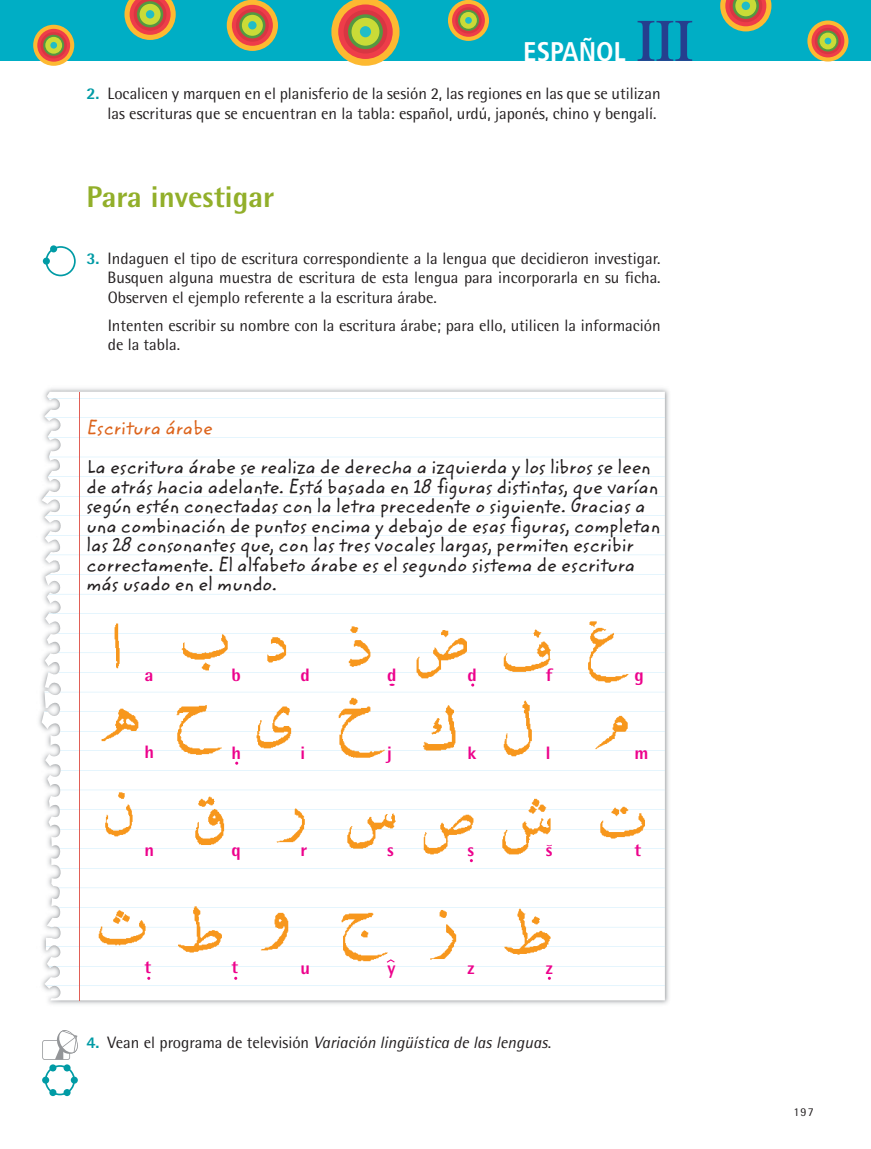
<style>
.page{position:relative;width:871px;height:1149px;background:#fff}
.page>*{position:absolute;margin:0;border:0;box-sizing:border-box;transform-origin:0 0}
.t1{font:700 60px "Rotis Serif";color:#253f8e}
.t2{font:800 30px "Rotis Semi Sans";color:#92af2a}
.t3{font:700 condensed 27px "Frutiger";color:#fff}
.t4{font:19.5px/19.5px "Zemke Hand ITC";color:#231f20}
.t5{font:19.5px "Zemke Hand ITC";color:#dc641c}
.t6{font:800 18px "Rotis Semi Sans";color:#ed028c}
.t7{font:16.5px/19.5px "Rotis Semi Sans";color:#231f20;text-align:right}
.t8{font:italic 16.5px "Rotis Semi Sans";color:#231f20}
.t9{font:12px "Rotis Semi Sans";color:#231f20}
.s1{font-weight:800;color:#009ba5}
.s2{font-weight:800;font-style:normal;color:#009ba5}
.s3{font-style:normal}
</style>
<div class="page">
<hr style="left:0;top:0;width:1px;height:61px;background:#00aec5">
<div style="left:1px;top:0;width:870px;height:61px;background:#00aec5"></div>
<div style="left:33px;top:25px;width:41px;height:41px;background:#fdb931;border-radius:50%"></div>
<div style="left:37px;top:29px;width:33px;height:33px;background:#ee3d49;border-radius:50%"></div>
<svg style="left:41px;top:32px;width:26px;height:26px"></svg>
<svg style="left:43px;top:35px;width:21px;height:21px"></svg>
<div style="left:45px;top:37px;width:17px;height:17px;background:#cadb37;border-radius:50%"></div>
<div style="left:50px;top:42px;width:7px;height:7px;background:#21bdc6;border-radius:50%"></div>
<svg style="left:124px;top:0;width:52px;height:40px"></svg>
<svg style="left:137px;top:1px;width:26px;height:26px"></svg>
<div style="left:140px;top:4px;width:21px;height:21px;background:#cadb37;border-radius:50%"></div>
<div style="left:146px;top:10px;width:8px;height:9px;background:#21bdc6;border-radius:50%"></div>
<div style="left:227px;top:0;width:51px;height:51px;background:#fdb931;border-radius:50%"></div>
<div style="left:232px;top:5px;width:41px;height:41px;background:#ee3d49;border-radius:50%"></div>
<div style="left:236px;top:9px;width:33px;height:33px;background:#d83642;border-radius:50%"></div>
<svg style="left:239px;top:12px;width:26px;height:26px"></svg>
<div style="left:242px;top:15px;width:21px;height:21px;background:#cadb37;border-radius:50%"></div>
<div style="left:248px;top:21px;width:8px;height:8px;background:#21bdc6;border-radius:50%"></div>
<svg style="left:331px;top:0;width:68px;height:66px"></svg>
<div style="left:338px;top:4px;width:55px;height:55px;background:#ee3d49;border-radius:50%"></div>
<div style="left:343px;top:10px;width:44px;height:44px;background:#d83642;border-radius:50%"></div>
<svg style="left:348px;top:14px;width:35px;height:35px"></svg>
<div style="left:351px;top:18px;width:28px;height:28px;background:#cadb37;border-radius:50%"></div>
<div style="left:360px;top:26px;width:11px;height:11px;background:#21bdc6;border-radius:50%"></div>
<div style="left:448px;top:0;width:41px;height:41px;background:#fdb931;border-radius:50%"></div>
<div style="left:452px;top:4px;width:33px;height:33px;background:#ee3d49;border-radius:50%"></div>
<div style="left:455px;top:7px;width:26px;height:27px;background:linear-gradient(to right,#d93742,#d83742);border-radius:50%"></div>
<svg style="left:458px;top:10px;width:21px;height:21px"></svg>
<div style="left:460px;top:12px;width:17px;height:17px;background:#cadb37;border-radius:50%"></div>
<div style="left:465px;top:17px;width:7px;height:7px;background:#21bdc6;border-radius:50%"></div>
<svg style="left:720px;top:0;width:51px;height:31px"></svg>
<div style="left:741px;top:2px;width:9px;height:8px;background:#21bdc6;border-radius:50%"></div>
<svg style="left:807px;top:20px;width:41px;height:42px"></svg>
<div style="left:811px;top:25px;width:33px;height:32px;background:#ee3d49;border-radius:50%"></div>
<svg style="left:814px;top:28px;width:27px;height:26px"></svg>
<svg style="left:817px;top:30px;width:21px;height:22px"></svg>
<div style="left:819px;top:33px;width:17px;height:16px;background:#cadb37;border-radius:50%"></div>
<div style="left:824px;top:38px;width:7px;height:6px;background:#21bdc6;border-radius:50%"></div>
<svg style="left:42px;top:392px;width:623px;height:608px"></svg>
<svg style="left:46px;top:985px;width:619px;height:1px"></svg>
<svg style="left:46px;top:946px;width:22px;height:1px"></svg>
<svg style="left:50px;top:927px;width:18px;height:1px"></svg>
<svg style="left:44px;top:711px;width:24px;height:1px"></svg>
<svg style="left:44px;top:692px;width:24px;height:1px"></svg>
<svg style="left:48px;top:672px;width:20px;height:1px"></svg>
<hr style="left:48px;top:613px;width:617px;height:1px;background:#aae0f9">
<hr style="left:49px;top:594px;width:616px;height:1px;background:#aae0f9">
<svg style="left:48px;top:574px;width:617px;height:1px"></svg>
<hr style="left:48px;top:555px;width:617px;height:1px;background:#aae0f9">
<hr style="left:47px;top:535px;width:618px;height:1px;background:#aae0f9">
<hr style="left:46px;top:515px;width:619px;height:1px;background:#aae0f9">
<hr style="left:45px;top:496px;width:620px;height:1px;background:#aae0f9">
<hr style="left:48px;top:476px;width:617px;height:1px;background:#aae0f9">
<hr style="left:49px;top:457px;width:616px;height:1px;background:#aae0f9">
<hr style="left:48px;top:437px;width:617px;height:1px;background:#aae0f9">
<hr style="left:46px;top:418px;width:619px;height:1px;background:#aae0f9">
<svg style="left:48px;top:398px;width:617px;height:1px"></svg>
<hr style="left:79px;top:392px;width:1px;height:608px;background:#e15e56">
<svg style="left:46px;top:246px;width:30px;height:30px"></svg>
<div style="left:50px;top:245px;width:7px;height:7px;background:#009ba5;border-radius:50%"></div>
<div style="left:43px;top:257px;width:7px;height:8px;background:#009ba5;border-radius:50%"></div>
<svg style="left:42px;top:1030px;width:36px;height:29px"></svg>
<svg style="left:45px;top:1065px;width:30px;height:30px"></svg>
<div style="left:49px;top:1064px;width:7px;height:7px;background:#009ba5;border-radius:50%"></div>
<div style="left:63px;top:1064px;width:8px;height:7px;background:#009ba5;border-radius:50%"></div>
<div style="left:49px;top:1089px;width:7px;height:7px;background:#009ba5;border-radius:50%"></div>
<div style="left:63px;top:1089px;width:8px;height:7px;background:#009ba5;border-radius:50%"></div>
<div style="left:42px;top:1076px;width:7px;height:7px;background:#009ba5;border-radius:50%"></div>
<div style="left:71px;top:1076px;width:7px;height:7px;background:#009ba5;border-radius:50%"></div>
<img style="left:68px;top:600px;width:601px;height:384px">
<svg style="left:389px;top:683px;width:6px;height:3px"></svg>
<svg style="left:60px;top:844px;width:605px;height:5px"></svg>
<svg style="left:49px;top:959px;width:616px;height:8px"></svg>
<h1 class="t1" style="left:636px;top:6px;width:58px">III</h1>
<p class="t7" style="left:86px;top:84px;width:575px"><span class="s1">2.</span> Localicen y marquen en el planisferio de la sesión 2, las regiones en las que se utilizan las escrituras que se encuentran en la tabla: español, urdú, japonés, chino y bengalí.</p>
<h3 class="t3" style="left:523px;top:35px;width:104px">ESPAÑOL</h3>
<h2 class="t2" style="left:86px;top:178px;width:189px">Para investigar</h2>
<p class="t7" style="left:108px;top:248px;width:554px;text-align:justify;text-indent:-21px"><span class="s1">3.</span> Indaguen el tipo de escritura correspondiente a la lengua que decidieron investigar.<br>Busquen alguna muestra de escritura de esta lengua para incorporarla en su ficha.<br>Observen el ejemplo referente a la escritura árabe.</p>
<p class="t7" style="left:108px;top:315px;width:554px;text-align:left">Intenten escribir su nombre con la escritura árabe; para ello, utilicen la información de la tabla.</p>
<p class="t5" style="left:86px;top:414px;width:128px">Escritura árabe</p>
<p class="t4" style="left:86px;top:458px;width:575px">La escritura árabe se realiza de derecha a izquierda y los libros se leen de atrás hacia adelante. Está basada en 18 figuras distintas, que varían según estén conectadas con la letra precedente o siguiente. Gracias a una combinación de puntos encima y debajo de esas figuras, completan las 28 consonantes que, con las tres vocales largas, permiten escribir correctamente. El alfabeto árabe es el segundo sistema de escritura más usado en el mundo.</p>
<p class="t6" style="left:144px;top:663px;width:10px">a</p>
<p class="t6" style="left:231px;top:663px;width:11px">b</p>
<p class="t6" style="left:300px;top:663px;width:11px">d</p>
<p class="t6" style="left:387px;top:663px;width:11px">d</p>
<p class="t6" style="left:467px;top:663px;width:11px">d</p>
<p class="t6" style="left:545px;top:663px;width:8px">f</p>
<p class="t6" style="left:634px;top:663px;width:11px">g</p>
<p class="t6" style="left:144px;top:741px;width:11px">h</p>
<p class="t6" style="left:231px;top:741px;width:11px">h</p>
<p class="t6" style="left:300px;top:741px;width:6px">i</p>
<p class="t6" style="left:387px;top:741px;width:6px">j</p>
<p class="t6" style="left:467px;top:741px;width:11px">k</p>
<p class="t6" style="left:545px;top:741px;width:6px">l</p>
<p class="t6" style="left:634px;top:741px;width:16px">m</p>
<p class="t6" style="left:144px;top:838px;width:11px">n</p>
<p class="t6" style="left:231px;top:838px;width:11px">q</p>
<p class="t6" style="left:300px;top:838px;width:8px">r</p>
<p class="t6" style="left:387px;top:838px;width:8px">s</p>
<p class="t6" style="left:467px;top:838px;width:8px">s</p>
<p class="t6" style="left:545px;top:838px;width:8px">s</p>
<p class="t6" style="left:144px;top:955px;width:8px">t</p>
<p class="t6" style="left:231px;top:955px;width:8px">t</p>
<p class="t6" style="left:300px;top:956px;width:11px">u</p>
<p class="t6" style="left:387px;top:956px;width:10px">y</p>
<p class="t6" style="left:467px;top:956px;width:9px">z</p>
<p class="t6" style="left:545px;top:956px;width:9px">z</p>
<p class="t8" style="left:86px;top:1031px;width:466px"><span class="s2">4.</span> <span class="s3">Vean el programa de televisión</span> Variación lingüística de las lenguas<span class="s3">.</span></p>
<p class="t6" style="left:634px;top:838px;width:8px">t</p>
<p class="t9" style="left:793px;top:1104px;width:22px">197</p>
</div>
